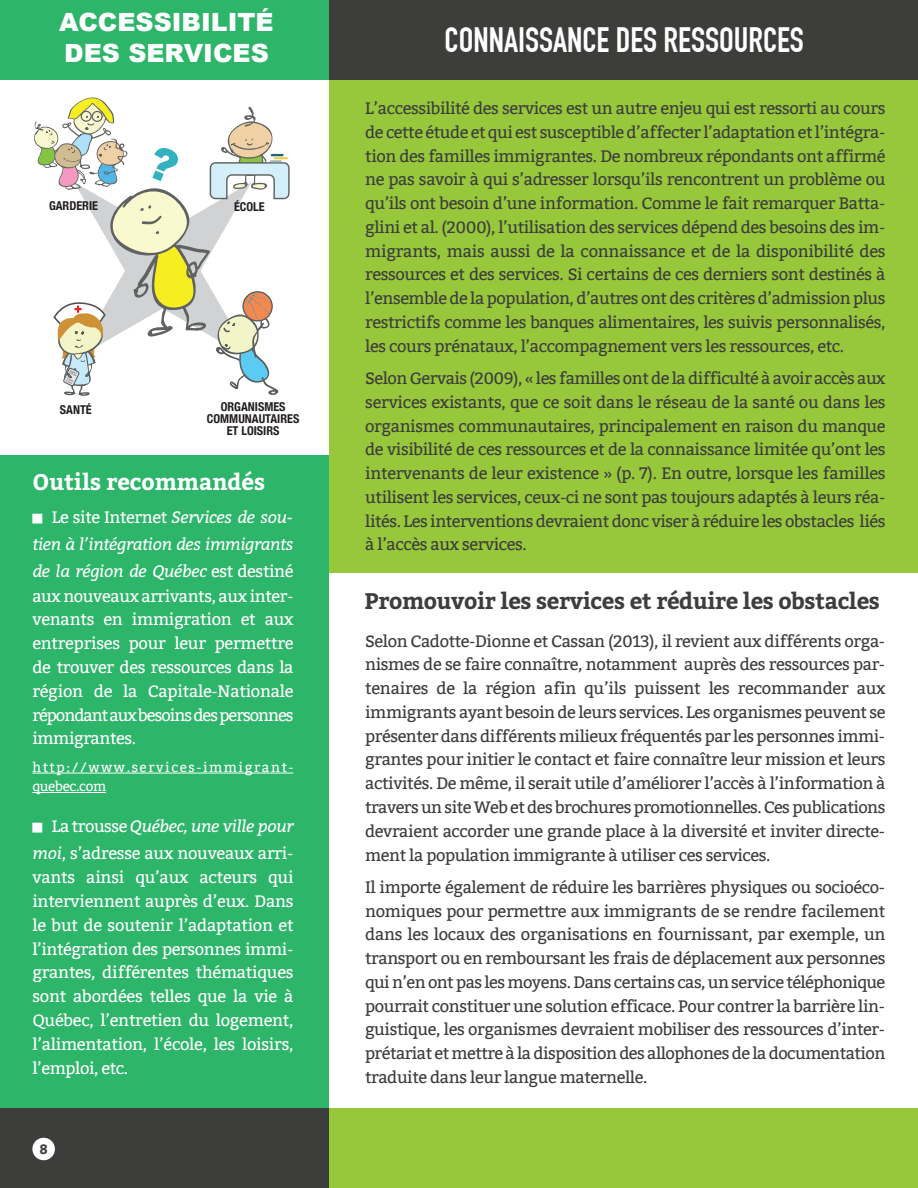
<style>
.page{position:relative;width:918px;height:1188px;background:#fff}
.page>*{position:absolute;margin:0;border:0;box-sizing:border-box;transform-origin:0 0}
.t1{font:700 34.5px "DIN Condensed";color:#fff}
.t2{font:900 25.05px/30.2px "Arial";color:#fff}
.t3{font:700 22.5px "Bitter";letter-spacing:-.015em;color:#3d3d3b}
.t4{font:700 22.5px "Bitter";color:#fff}
.t5{font:16.5px/23.7px "Bitter";letter-spacing:-.025em;color:#3d3d3b;text-align:justify}
.t6{font:16.5px/23.7px "Bitter";letter-spacing:-.015em;color:#fff;text-align:justify}
.t7{font:italic 16.5px/27px "Bitter";letter-spacing:-.025em;color:#fff;text-align:justify}
.t8{font:13.5px/19.5px "Bitter";letter-spacing:.115em;color:#fff}
.t9{font:700 13.5px "Bitter";color:#3d3d3b}
.t10{font:700 condensed 12.15px/12.1px "Helvetica Neue";color:#231f20;text-align:center}
.s1{font-family:"Menlo"}
.s2{font-style:normal}
.s3{font-family:"Menlo";font-style:italic}
.s4{font-style:italic}
</style>
<div class="page">
<div style="left:0;top:455px;width:329px;height:674px;background:#2db56a"></div>
<div style="left:329px;top:74px;width:589px;height:499px;background:#97c83c"></div>
<div style="left:0;top:0;width:330px;height:80px;background:#2db56a"></div>
<div style="left:330px;top:0;width:588px;height:80px;background:#3d3d3b"></div>
<div style="left:0;top:1108px;width:330px;height:80px;background:#3d3d3b"></div>
<div style="left:330px;top:1108px;width:588px;height:80px;background:#97c83c"></div>
<div style="left:32px;top:1138px;width:23px;height:22px;background:#fff;border-radius:50%"></div>
<hr style="left:32px;top:773px;width:261px;height:1px;background:#fff">
<hr style="left:32px;top:792px;width:74px;height:1px;background:#fff">
<svg style="left:34px;top:98px;width:256px;height:298px"></svg>
<h2 class="t2" style="left:59px;top:6px;width:216px">ACCESSIBILITÉ<br>DES SERVICES</h2>
<p class="t10" style="left:49px;top:199px;width:51px">GARDERIE</p>
<p class="t10" style="left:234px;top:200px;width:32px">ÉCOLE</p>
<p class="t10" style="left:60px;top:403px;width:33px">SANTÉ</p>
<p class="t10" style="left:207px;top:401px;width:94px">ORGANISMES<br>COMMUNAUTAIRES<br>ET LOISIRS</p>
<h3 class="t4" style="left:32px;top:465px;width:234px">Outils recommandés</h3>
<p class="t7" style="left:32px;top:503px;width:263px"><span class="s1">■</span> <span class="s2">Le site Internet</span> Services de sou&shy;tien à l’intégration des immigrants de la région de Québec <span class="s2">est destiné</span></p>
<p class="t6" style="left:32px;top:584px;width:263px">aux nouveaux arrivants, aux inter&shy;venants en immigration et aux entreprises pour leur permettre de trouver des ressources dans la région de la Capitale-Nationale répondantauxbesoinsdespersonnes immigrantes.</p>
<p class="t8" style="left:32px;top:757px;width:263px">http://www.services-immigrant&shy;quebec.com</p>
<p class="t6" style="left:32px;top:813px;width:263px;line-height:27px"><span class="s3">■</span> La trousse <span class="s4">Québec, une ville pour moi</span>, s’adresse aux nouveaux arri-</p>
<p class="t6" style="left:32px;top:866px;width:263px">vants ainsi qu’aux acteurs qui interviennent auprès d’eux. Dans le but de soutenir l’adaptation et l’intégration des personnes immi&shy;grantes, différentes thématiques sont abordées telles que la vie à Québec, l’entretien du logement, l’alimentation, l’école, les loisirs, l’emploi, etc.</p>
<p class="t9" style="left:39px;top:1139px;width:10px">8</p>
<h1 class="t1" style="left:445px;top:28px;width:361px">CONNAISSANCE DES RESSOURCES</h1>
<p class="t5" style="left:365px;top:97px;width:522px">L’accessibilité des services est un autre enjeu qui est ressorti au cours de cette étude et qui est susceptible d’affecter l’adaptation et l’intégra&shy;tion des familles immigrantes. De nombreux répondants ont affirmé ne pas savoir à qui s’adresser lorsqu’ils rencontrent un problème ou qu’ils ont besoin d’une information. Comme le fait remarquer Batta&shy;glini et al. (2000), l’utilisation des services dépend des besoins des im&shy;migrants, mais aussi de la connaissance et de la disponibilité des ressources et des services. Si certains de ces derniers sont destinés à l’ensemble de la population, d’autres ont des critères d’admission plus restrictifs comme les banques alimentaires, les suivis personnalisés, les cours prénataux, l’accompagnement vers les ressources, etc.</p>
<p class="t5" style="left:365px;top:367px;width:522px">Selon Gervais (2009), « les familles ont de la difficulté à avoir accès aux services existants, que ce soit dans le réseau de la santé ou dans les organismes communautaires, principalement en raison du manque de visibilité de ces ressources et de la connaissance limitée qu’ont les intervenants de leur existence » (p. 7). En outre, lorsque les familles utilisent les services, ceux-ci ne sont pas toujours adaptés à leurs réa&shy;lités. Les interventions devraient donc viser à réduire les obstacles liés à l’accès aux services.</p>
<h3 class="t3" style="left:364px;top:585px;width:517px">Promouvoir les services et réduire les obstacles</h3>
<p class="t5" style="left:365px;top:629px;width:522px">Selon Cadotte-Dionne et Cassan (2013), il revient aux différents orga&shy;nismes de se faire connaître, notamment auprès des ressources par&shy;tenaires de la région afin qu’ils puissent les recommander aux immigrants ayant besoin de leurs services. Les organismes peuvent se présenter dans différents milieux fréquentés par les personnes immi&shy;grantes pour initier le contact et faire connaître leur mission et leurs activités. De même, il serait utile d’améliorer l’accès à l’information à travers un site Web et des brochures promotionnelles. Ces publications devraient accorder une grande place à la diversité et inviter directe&shy;ment la population immigrante à utiliser ces services.</p>
<p class="t5" style="left:365px;top:876px;width:522px">Il importe également de réduire les barrières physiques ou socioéco&shy;nomiques pour permettre aux immigrants de se rendre facilement dans les locaux des organisations en fournissant, par exemple, un transport ou en remboursant les frais de déplacement aux personnes qui n’en ont pas les moyens. Dans certains cas, un service téléphonique pourrait constituer une solution efficace. Pour contrer la barrière lin&shy;guistique, les organismes devraient mobiliser des ressources d’inter&shy;prétariat et mettre à la disposition des allophones de la documentation traduite dans leur langue maternelle.</p>
</div>
